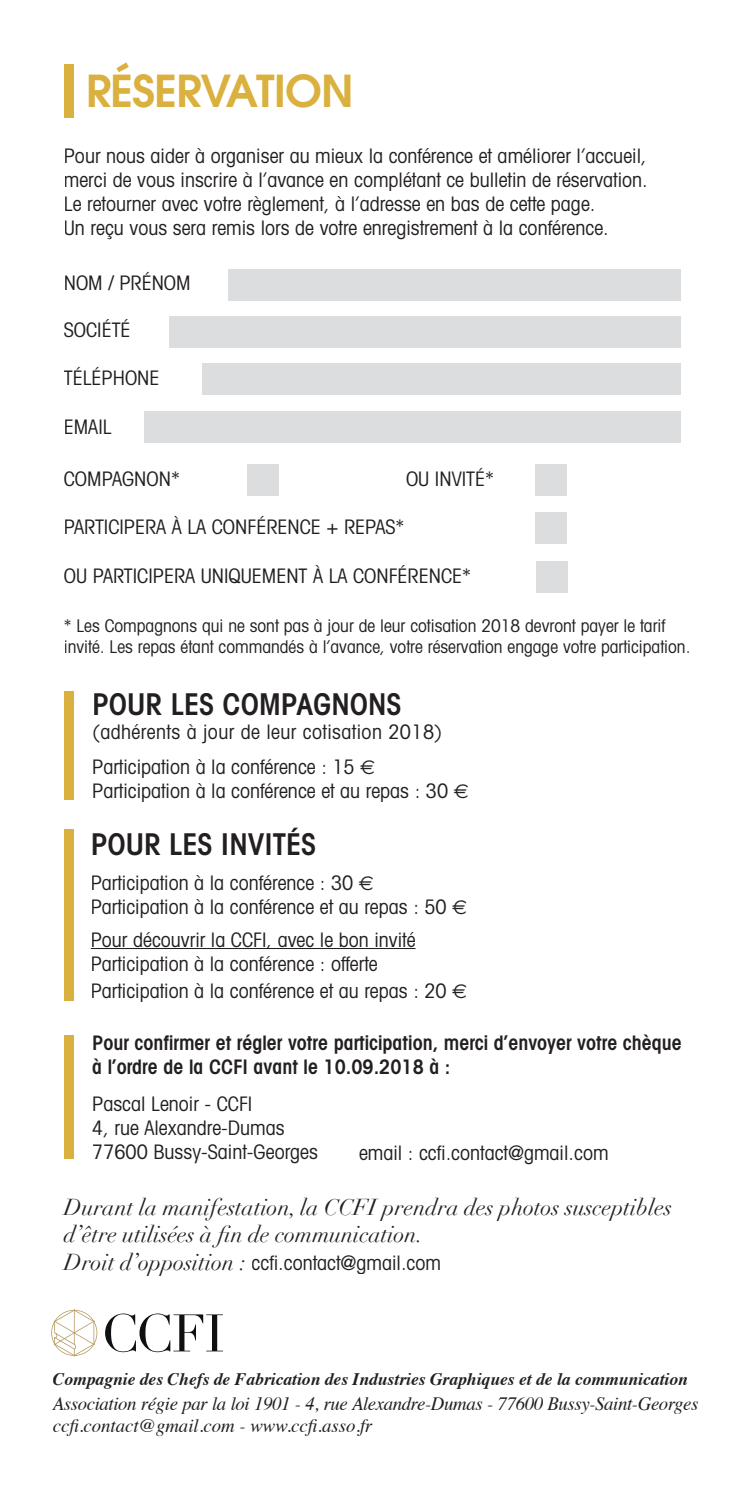
<style>
.page{position:relative;width:745px;height:1489px;background:#fff}
.page>*{position:absolute;margin:0;border:0;box-sizing:border-box;transform-origin:0 0}
.t1{font:600 43.75px "Avant Garde";letter-spacing:-.02em;color:#dab03e}
.t2{font:600 condensed 30px "Avant Garde";color:#231f20}
.t3{font:italic 22.5px/27.5px "Didot";color:#231f20}
.t4{font:condensed 20px/24px "Avant Garde";color:#231f20}
.t5{font:600 condensed 20px/24px "Avant Garde";color:#231f20}
.t6{font:condensed 20px/35px "Avant Garde";letter-spacing:.02em;color:#231f20}
.t7{font:italic 18.75px/22.5px "Times";letter-spacing:-.02em;color:#231f20}
.t8{font:condensed 17.5px/21px "Avant Garde";color:#231f20}
.t9{font:italic 700 17.5px "Times";color:#231f20}
.s1{font-family:"Euro Sans";font-stretch:normal}
.s2{font-family:"Didot";font-style:italic;font-stretch:normal;font-size:22.5px}
</style>
<div class="page">
<div style="left:64px;top:64px;width:9px;height:53px;background:#dab03e"></div>
<div style="left:228px;top:269px;width:452px;height:31px;background:#dcdddf"></div>
<div style="left:169px;top:316px;width:511px;height:31px;background:#dcdddf"></div>
<div style="left:202px;top:364px;width:478px;height:31px;background:#dcdddf"></div>
<div style="left:144px;top:411px;width:536px;height:31px;background:#dcdddf"></div>
<div style="left:534px;top:512px;width:32px;height:31px;background:#dcdddf"></div>
<div style="left:536px;top:561px;width:31px;height:31px;background:#dcdddf"></div>
<div style="left:247px;top:464px;width:31px;height:31px;background:#dcdddf"></div>
<div style="left:534px;top:464px;width:32px;height:31px;background:#dcdddf"></div>
<div style="left:64px;top:691px;width:9px;height:108px;background:#dab03e"></div>
<div style="left:64px;top:828px;width:9px;height:172px;background:#dab03e"></div>
<div style="left:64px;top:1035px;width:9px;height:123px;background:#dab03e"></div>
<svg style="left:105px;top:1313px;width:118px;height:38px"></svg>
<svg style="left:51px;top:1309px;width:46px;height:47px"></svg>
<hr style="left:92px;top:948px;width:323px;height:1px;background:#231f20">
<h1 class="t1" style="left:86px;top:63px;width:269px">RÉSERVATION</h1>
<p class="t4" style="left:64px;top:143px;width:585px">Pour nous aider à organiser au mieux la conférence et améliorer l’accueil, merci de vous inscrire à l’avance en complétant ce bulletin de réservation.<br>Le retourner avec votre règlement, à l’adresse en bas de cette page.<br>Un reçu vous sera remis lors de votre enregistrement à la conférence.</p>
<p class="t4" style="left:64px;top:270px;width:128px">NOM / PRÉNOM</p>
<p class="t4" style="left:64px;top:318px;width:68px">SOCIÉTÉ</p>
<p class="t4" style="left:64px;top:365px;width:97px">TÉLÉPHONE</p>
<p class="t4" style="left:64px;top:414px;width:49px">EMAIL</p>
<p class="t4" style="left:64px;top:466px;width:117px">COMPAGNON*</p>
<p class="t4" style="left:406px;top:466px;width:89px">OU INVITÉ*</p>
<p class="t4" style="left:64px;top:514px;width:342px">PARTICIPERA À LA CONFÉRENCE + REPAS*</p>
<p class="t4" style="left:64px;top:563px;width:408px">OU PARTICIPERA UNIQUEMENT À LA CONFÉRENCE*</p>
<p class="t8" style="left:64px;top:615px;width:627px">* Les Compagnons qui ne sont pas à jour de leur cotisation 2018 devront payer le tarif invité. Les repas étant commandés à l’avance, votre réservation engage votre participation.</p>
<h2 class="t2" style="left:92px;top:686px;width:310px">POUR LES COMPAGNONS</h2>
<p class="t6" style="left:92px;top:714px;width:351px">(adhérents à jour de leur cotisation 2018)<br>Participation à la conférence : 15 <span class="s1">€</span></p>
<p class="t4" style="left:92px;top:778px;width:378px">Participation à la conférence et au repas : 30 <span class="s1">€</span></p>
<h2 class="t2" style="left:91px;top:825px;width:227px">POUR LES INVITÉS</h2>
<p class="t4" style="left:91px;top:870px;width:378px">Participation à la conférence : 30 <span class="s1">€<br></span>Participation à la conférence et au repas : 50 <span class="s1">€</span></p>
<p class="t4" style="left:91px;top:926px;width:326px">Pour découvrir la CCFI, avec le bon invité<br>Participation à la conférence : offerte</p>
<p class="t4" style="left:91px;top:978px;width:378px">Participation à la conférence et au repas : 20 <span class="s1">€</span></p>
<p class="t5" style="left:92px;top:1030px;width:590px">Pour confirmer et régler votre participation, merci d’envoyer votre chèque à l’ordre de la CCFI avant le 10.09.2018 à :</p>
<p class="t4" style="left:92px;top:1091px;width:227px">Pascal Lenoir - CCFI<br>4, rue Alexandre-Dumas<br>77600 Bussy-Saint-Georges</p>
<p class="t4" style="left:359px;top:1140px;width:251px">email : ccfi.contact@gmail.com</p>
<p class="t3" style="left:64px;top:1193px;width:609px">Durant la manifestation, la CCFI prendra des photos susceptibles d’être utilisées à fin de communication.</p>
<p class="t4" style="left:64px;top:1249px;width:378px"><span class="s2">Droit d’opposition :</span> ccfi.contact@gmail.com</p>
<p class="t9" style="left:53px;top:1362px;width:636px">Compagnie des Chefs de Fabrication des Industries Graphiques et de la communication</p>
<p class="t7" style="left:53px;top:1390px;width:646px">Association régie par la loi 1901 - 4, rue Alexandre-Dumas - 77600 Bussy-Saint-Georges ccfi.contact@gmail.com - www.ccfi.asso.fr</p>
</div>
